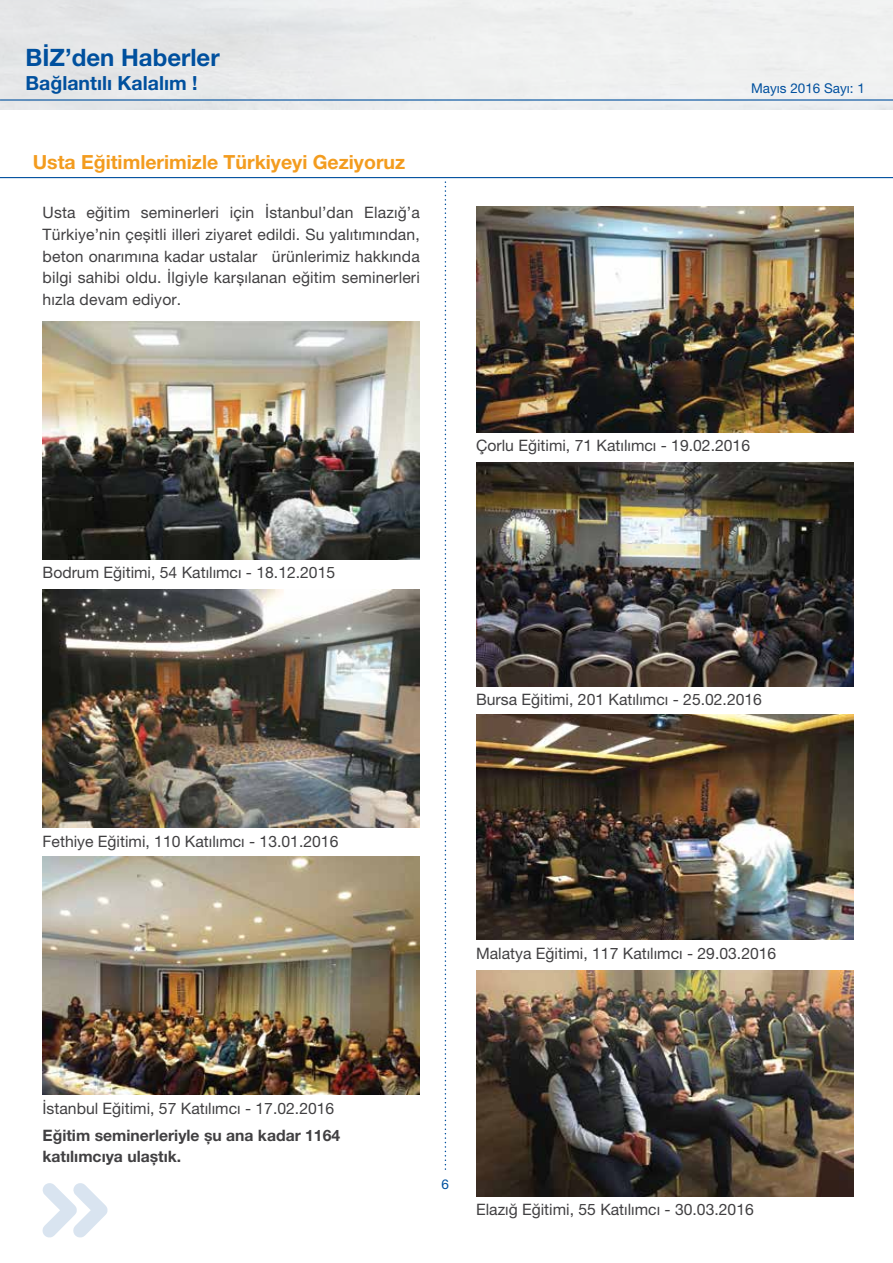
<style>
.page{position:relative;width:893px;height:1263px;background:#fff}
.page>*{position:absolute;margin:0;border:0;box-sizing:border-box;transform-origin:0 0}
.t1{font:700 24px "Helvetica Neue LT Pro";color:#00509e}
.t2{font:700 19.5px "Helvetica Neue LT Pro";color:#f39c1f}
.t3{font:700 19.5px "Helvetica Neue LT Pro";color:#00509e}
.t4{font:15.75px/21.8px "Helvetica Neue LT Pro";color:#414042;text-align:justify}
.t5{font:700 15.75px/21.8px "Helvetica Neue LT Pro";color:#414042}
.t6{font:13.5px "Helvetica Neue LT Pro";color:#00509e}
</style>
<div class="page">
<hr style="left:0;top:99px;width:893px;height:2px;background:#00509e">
<hr style="left:0;top:177px;width:893px;height:1px;background:#00509e">
<svg style="left:43px;top:1183px;width:65px;height:54px"></svg>
<svg style="left:445px;top:182px;width:1px;height:988px"></svg>
<img style="left:43px;top:321px;width:377px;height:238px">
<img style="left:43px;top:590px;width:377px;height:238px">
<img style="left:43px;top:856px;width:377px;height:238px">
<img style="left:476px;top:207px;width:377px;height:225px">
<img style="left:476px;top:463px;width:377px;height:223px">
<img style="left:476px;top:714px;width:377px;height:226px">
<img style="left:476px;top:971px;width:377px;height:225px">
<h1 class="t1" style="left:26px;top:43px;width:196px">BİZ’den Haberler</h1>
<p class="t3" style="left:26px;top:71px;width:174px">Bağlantılı Kalalım !</p>
<p class="t2" style="left:33px;top:150px;width:374px">Usta Eğitimlerimizle Türkiyeyi Geziyoruz</p>
<p class="t4" style="left:43px;top:201px;width:379px">Usta eğitim seminerleri için İstanbul’dan Elazığ’a Türkiye’nin çeșitli illeri ziyaret edildi. Su yalıtımından, beton onarımına kadar ustalar ürünlerimiz hakkında bilgi sahibi oldu. İlgiyle karșılanan eğitim seminerleri hızla devam ediyor.</p>
<p class="t4" style="left:43px;top:561px;width:294px">Bodrum Eğitimi, 54 Katılımcı - 18.12.2015</p>
<p class="t4" style="left:43px;top:830px;width:297px">Fethiye Eğitimi, 110 Katılımcı - 13.01.2016</p>
<p class="t6" style="left:751px;top:80px;width:115px">Mayıs 2016 Sayı: 1</p>
<p class="t4" style="left:476px;top:434px;width:275px">Çorlu Eğitimi, 71 Katılımcı - 19.02.2016</p>
<p class="t4" style="left:476px;top:688px;width:287px">Bursa Eğitimi, 201 Katılımcı - 25.02.2016</p>
<p class="t4" style="left:476px;top:942px;width:302px">Malatya Eğitimi, 117 Katılımcı - 29.03.2016</p>
<p class="t4" style="left:43px;top:1097px;width:293px">İstanbul Eğitimi, 57 Katılımcı - 17.02.2016</p>
<p class="t5" style="left:43px;top:1124px;width:299px">Eğitim seminerleriyle șu ana kadar 1164 katılımcıya ulaștık.</p>
<p class="t6" style="left:441px;top:1176px;width:9px">6</p>
<p class="t4" style="left:476px;top:1198px;width:279px">Elazığ Eğitimi, 55 Katılımcı - 30.03.2016</p>
</div>
